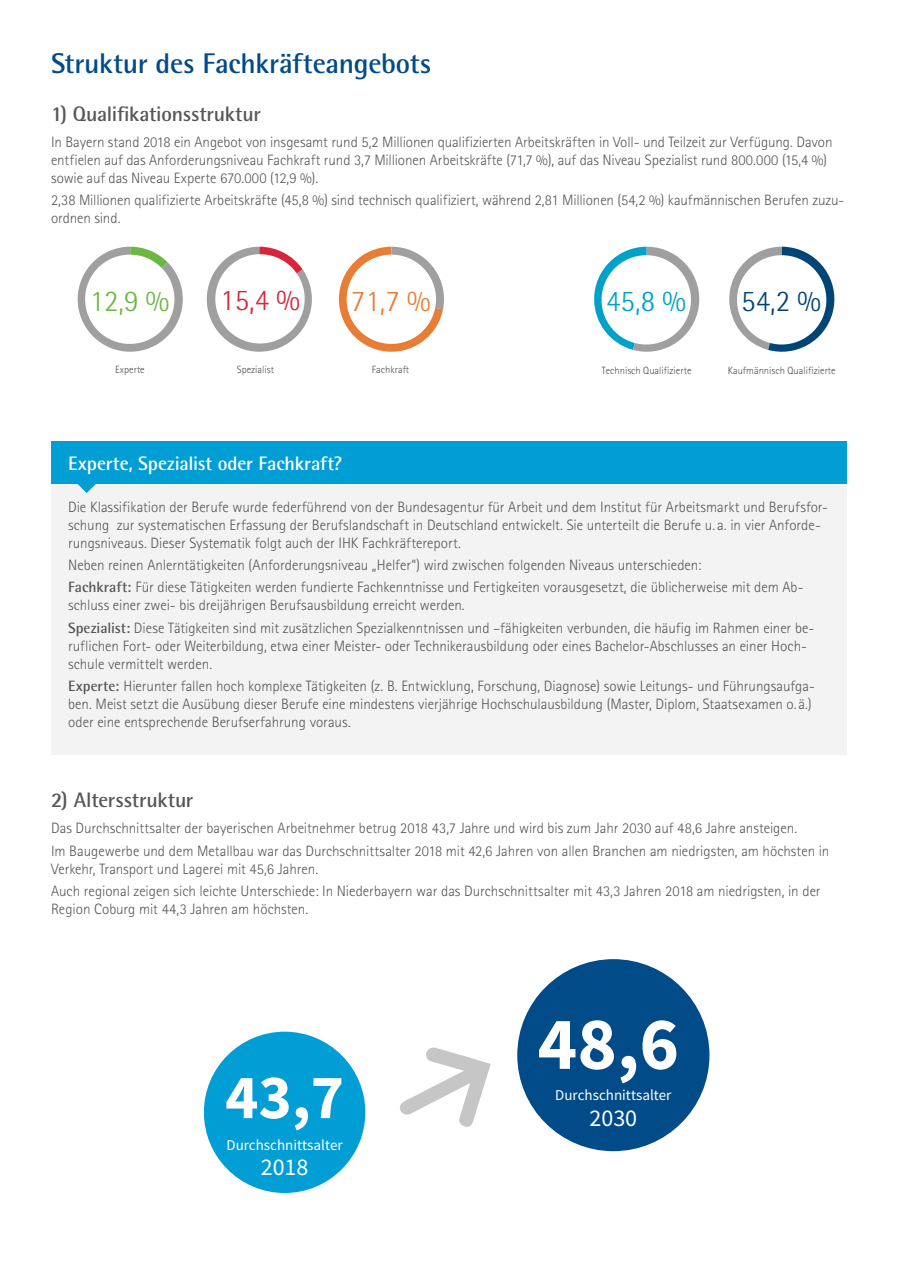
<style>
.page{position:relative;width:898px;height:1263px;background:#fff}
.page>*{position:absolute;margin:0;border:0;box-sizing:border-box;transform-origin:0 0}
.t1{font:700 75px "Source Sans Pro";color:#fff}
.t2{font:700 63px "Source Sans Pro";color:#fff}
.t3{font:300 30px "Agfa Rotis Semisans";color:#d8253b}
.t4{font:300 30px "Agfa Rotis Semisans";color:#e87e35}
.t5{font:300 30px "Agfa Rotis Semisans";color:#00a2c8}
.t6{font:300 30px "Agfa Rotis Semisans";color:#6cb744}
.t7{font:300 30px "Agfa Rotis Semisans";color:#004576}
.t8{font:700 28.5px "Agfa Rotis Semisans";letter-spacing:-.01em;color:#004b88}
.t9{font:24px "Source Sans Pro";color:#fff}
.t10{font:700 21px "Agfa Rotis Semisans";letter-spacing:-.01em;color:#575756}
.t11{font:700 19.5px "Agfa Rotis Semisans";letter-spacing:-.005em;color:#fff}
.t12{font:300 15px/18px "Agfa Rotis Sans Serif";letter-spacing:-.005em;color:#575756}
.t13{font:15px "Source Sans Pro";color:#fff}
.t14{font:300 10.5px "Agfa Rotis Sans Serif";color:#4d4e4d}
.s1{font-family:"Agfa Rotis Semisans";font-weight:700}
</style>
<div class="page">
<svg style="left:207px;top:247px;width:105px;height:105px"></svg>
<svg style="left:339px;top:247px;width:105px;height:105px"></svg>
<svg style="left:594px;top:247px;width:106px;height:105px"></svg>
<svg style="left:78px;top:247px;width:105px;height:105px"></svg>
<svg style="left:729px;top:247px;width:106px;height:105px"></svg>
<div style="left:51px;top:473px;width:795px;height:282px;background:#f3f3f3"></div>
<svg style="left:78px;top:484px;width:18px;height:9px"></svg>
<div style="left:51px;top:441px;width:795px;height:43px;background:#009ed4"></div>
<svg style="left:400px;top:1047px;width:90px;height:80px"></svg>
<div style="left:204px;top:1032px;width:161px;height:161px;background:#009ed4;border-radius:50%"></div>
<div style="left:517px;top:959px;width:192px;height:192px;background:#004b88;border-radius:50%"></div>
<h3 class="t8" style="left:51px;top:45px;width:381px">Struktur des Fachkräfteangebots</h3>
<h3 class="t10" style="left:51px;top:101px;width:211px">1) Qualifikationsstruktur</h3>
<p class="t12" style="left:51px;top:133px;width:782px">In Bayern stand 2018 ein Angebot von insgesamt rund 5,2 Millionen qualifizierten Arbeitskräften in Voll- und Teilzeit zur Verfügung. Davon entfielen auf das Anforderungsniveau Fachkraft rund 3,7 Millionen Arbeitskräfte (71,7 %), auf das Niveau Spezialist rund 800.000 (15,4 %) sowie auf das Niveau Experte 670.000 (12,9 %).</p>
<p class="t12" style="left:51px;top:191px;width:794px">2,38 Millionen qualifizierte Arbeitskräfte (45,8 %) sind technisch qualifiziert, während 2,81 Millionen (54,2 %) kaufmännischen Berufen zuzu&shy;ordnen sind.</p>
<h3 class="t6" style="left:90px;top:284px;width:81px">12,9 %</h3>
<h3 class="t3" style="left:220px;top:282px;width:81px">15,4 %</h3>
<h3 class="t4" style="left:351px;top:284px;width:81px">71,7 %</h3>
<h3 class="t5" style="left:606px;top:284px;width:81px">45,8 %</h3>
<h3 class="t7" style="left:741px;top:284px;width:81px">54,2 %</h3>
<p class="t14" style="left:237px;top:363px;width:39px">Spezialist</p>
<p class="t14" style="left:372px;top:363px;width:39px">Fachkraft</p>
<p class="t14" style="left:115px;top:363px;width:31px">Experte</p>
<p class="t14" style="left:727px;top:365px;width:109px">Kaufmännisch Qualifizierte</p>
<p class="t14" style="left:601px;top:365px;width:91px">Technisch Qualifizierte</p>
<h3 class="t11" style="left:68px;top:451px;width:276px">Experte, Spezialist oder Fachkraft?</h3>
<p class="t12" style="left:68px;top:498px;width:761px">Die Klassifikation der Berufe wurde federführend von der Bundesagentur für Arbeit und dem Institut für Arbeitsmarkt und Berufsfor&shy;schung zur systematischen Erfassung der Berufslandschaft in Deutschland entwickelt. Sie unterteilt die Berufe u. a. in vier Anforde&shy;rungsniveaus. Dieser Systematik folgt auch der IHK Fachkräftereport.</p>
<p class="t12" style="left:68px;top:554px;width:736px;line-height:22.2px">Neben reinen Anlerntätigkeiten (Anforderungsniveau „Helfer“) wird zwischen folgenden Niveaus unterschieden:<br><span class="s1">Fachkraft:</span> Für diese Tätigkeiten werden fundierte Fachkenntnisse und Fertigkeiten vorausgesetzt, die üblicherweise mit dem Ab-</p>
<p class="t12" style="left:68px;top:594px;width:747px;line-height:22.2px">schluss einer zwei- bis dreijährigen Berufsausbildung erreicht werden.<br><span class="s1">Spezialist:</span> Diese Tätigkeiten sind mit zusätzlichen Spezialkenntnissen und –fähigkeiten verbunden, die häufig im Rahmen einer be-</p>
<p class="t12" style="left:68px;top:637px;width:740px">ruflichen Fort- oder Weiterbildung, etwa einer Meister- oder Technikerausbildung oder eines Bachelor-Abschlusses an einer Hoch&shy;schule vermittelt werden.</p>
<p class="t12" style="left:68px;top:677px;width:748px"><span class="s1">Experte:</span> Hierunter fallen hoch komplexe Tätigkeiten (z. B. Entwicklung, Forschung, Diagnose) sowie Leitungs- und Führungsaufga&shy;ben. Meist setzt die Ausübung dieser Berufe eine mindestens vierjährige Hochschulausbildung (Master, Diplom, Staatsexamen o. ä.) oder eine entsprechende Berufserfahrung voraus.</p>
<h3 class="t10" style="left:51px;top:787px;width:144px">2) Altersstruktur</h3>
<p class="t12" style="left:51px;top:817px;width:779px;line-height:22.2px">Das Durchschnittsalter der bayerischen Arbeitnehmer betrug 2018 43,7 Jahre und wird bis zum Jahr 2030 auf 48,6 Jahre ansteigen.<br>Im Baugewerbe und dem Metallbau war das Durchschnittsalter 2018 mit 42,6 Jahren von allen Branchen am niedrigsten, am höchsten in</p>
<p class="t12" style="left:51px;top:857px;width:770px;line-height:22.2px">Verkehr, Transport und Lagerei mit 45,6 Jahren.<br>Auch regional zeigen sich leichte Unterschiede: In Niederbayern war das Durchschnittsalter mit 43,3 Jahren 2018 am niedrigsten, in der</p>
<p class="t12" style="left:51px;top:900px;width:259px">Region Coburg mit 44,3 Jahren am höchsten.</p>
<h2 class="t2" style="left:225px;top:1057px;width:120px">43,7</h2>
<p class="t13" style="left:226px;top:1135px;width:118px">Durchschnittsalter</p>
<h3 class="t9" style="left:260px;top:1152px;width:49px">2018</h3>
<h1 class="t1" style="left:537px;top:996px;width:143px">48,6</h1>
<p class="t13" style="left:555px;top:1086px;width:118px">Durchschnittsalter</p>
<h3 class="t9" style="left:589px;top:1103px;width:49px">2030</h3>
</div>
